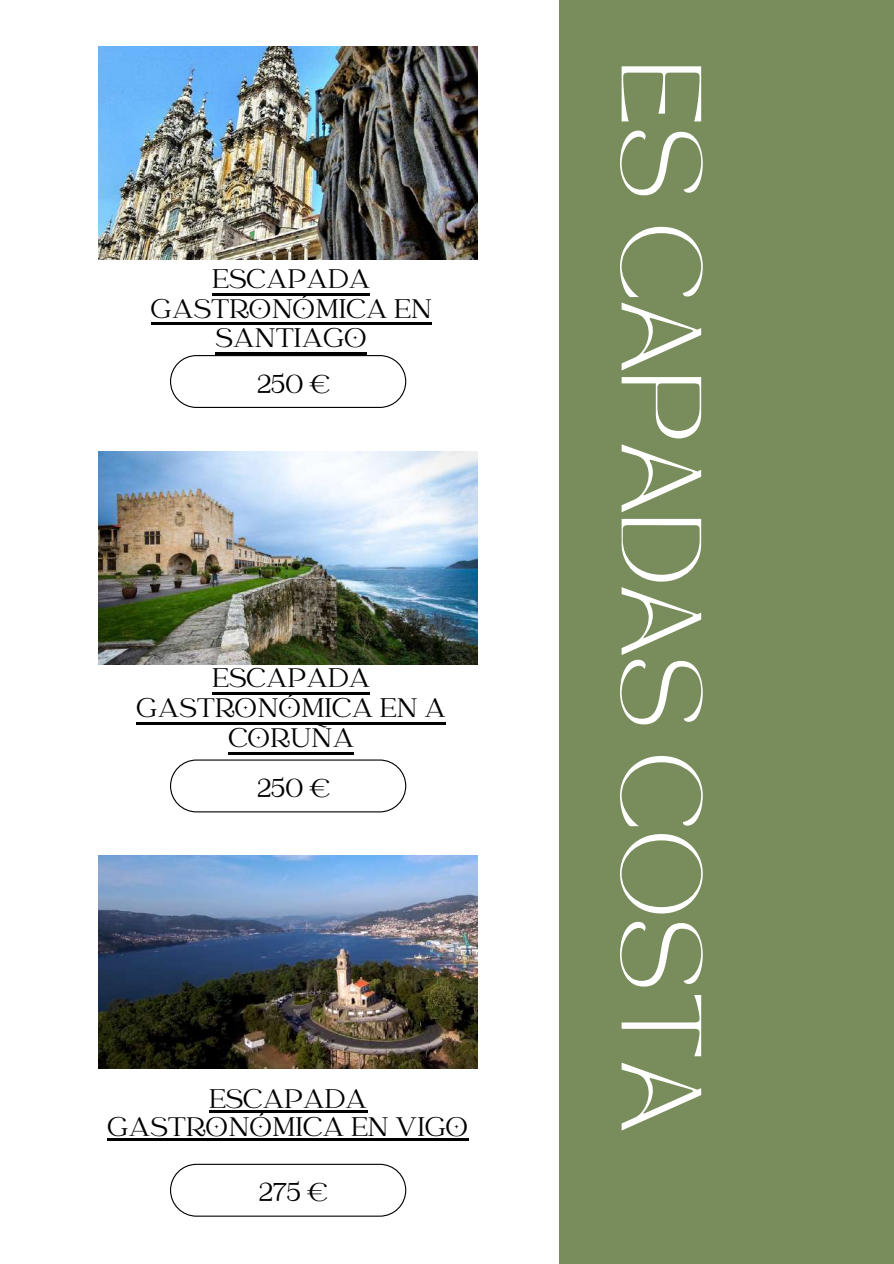
<style>
.page{position:relative;width:894px;height:1264px;background:#fff}
.page>*{position:absolute;margin:0;border:0;box-sizing:border-box;transform-origin:0 0}
.t1{font:79.5px "TAN MONCHERI Regular";color:#fff}
.t2{font:29.7px/29.7px "Catchy Mager";color:#000;text-align:center}
.t3{font:28.5px "Catchy Mager";color:#000}
</style>
<div class="page">
<img style="left:98px;top:855px;width:379px;height:213px">
<img style="left:98px;top:451px;width:379px;height:213px">
<img style="left:98px;top:47px;width:379px;height:212px">
<svg style="left:170px;top:1163px;width:236px;height:53px"></svg>
<svg style="left:170px;top:759px;width:236px;height:53px"></svg>
<svg style="left:170px;top:355px;width:236px;height:53px"></svg>
<hr style="left:209px;top:1110px;width:158px;height:2px;background:#000">
<hr style="left:107px;top:1138px;width:361px;height:2px;background:#000">
<div style="left:558px;top:0;width:335px;height:1263px;background:#798c5b"></div>
<hr style="left:212px;top:692px;width:158px;height:2px;background:#000">
<hr style="left:137px;top:722px;width:309px;height:2px;background:#000">
<hr style="left:229px;top:752px;width:125px;height:2px;background:#000">
<hr style="left:212px;top:293px;width:158px;height:2px;background:#000">
<hr style="left:151px;top:323px;width:280px;height:2px;background:#000">
<hr style="left:216px;top:352px;width:151px;height:3px;background:#000">
<p class="t2" style="left:151px;top:266px;width:283px">ESCAPADA<br>GASTRONÓMICA EN<br>SANTIAGO</p>
<p class="t3" style="left:257px;top:370px;width:74px">250 €</p>
<p class="t2" style="left:136px;top:665px;width:311px">ESCAPADA<br>GASTRONÓMICA EN A<br>CORUÑA</p>
<p class="t3" style="left:257px;top:774px;width:74px">250 €</p>
<p class="t2" style="left:107px;top:1087px;width:363px;line-height:28px">ESCAPADA<br>GASTRONÓMICA EN VIGO</p>
<p class="t3" style="left:259px;top:1178px;width:70px">275 €</p>
<h1 class="t1" style="left:702px;top:60px;width:1072px;rotate:90deg">ES CAPADAS COSTA</h1>
</div>
